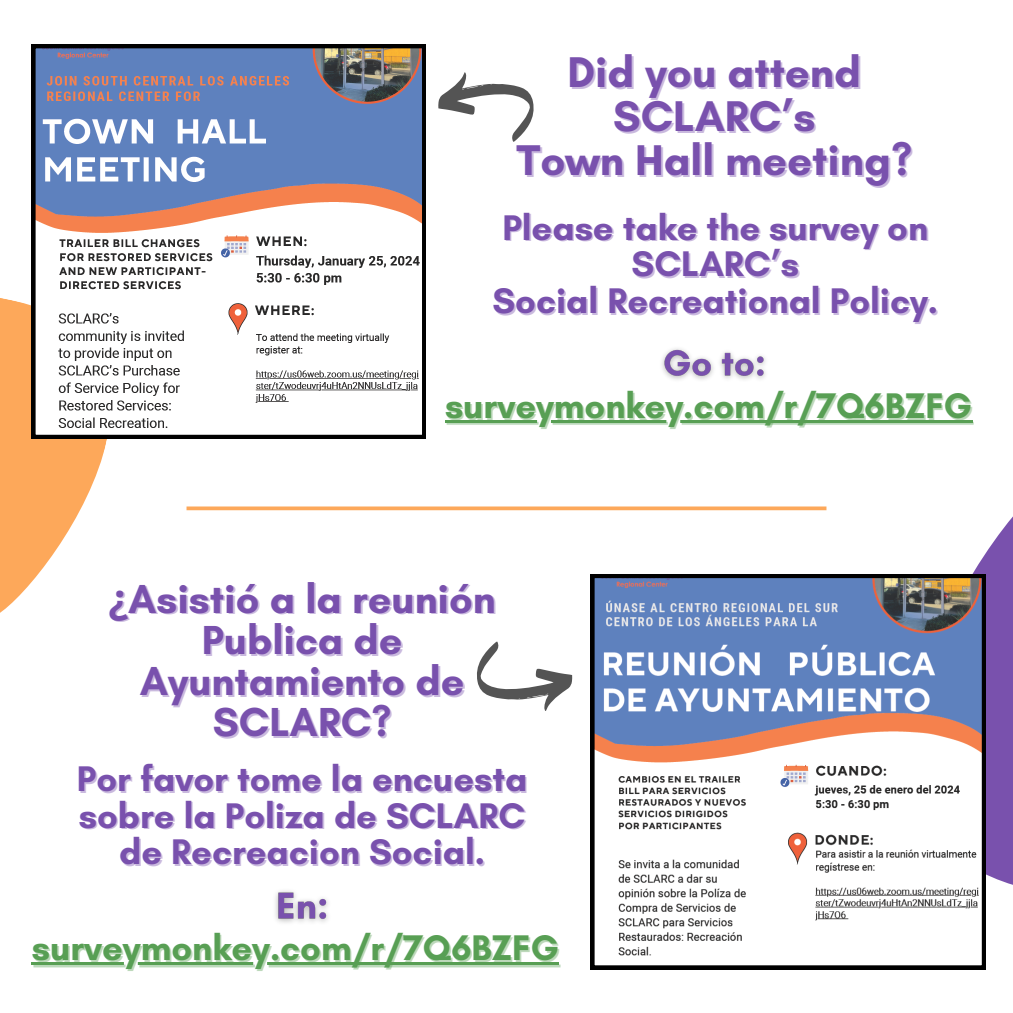
<style>
.page{position:relative;width:1013px;height:1013px;background:#fff}
.page>*{position:absolute;margin:0;border:0;box-sizing:border-box;transform-origin:0 0}
.t1{font:700 43.75px "Glacial Indifference";color:#7951ad}
.t2{font:700 41.25px/41.2px "Glacial Indifference";color:#7951ad;text-align:center}
.t3{font:700 36.25px/36.5px "Glacial Indifference";color:#7951ad;text-align:center}
.t4{font:700 36.25px "Glacial Indifference";color:#589f54}
.s1{font-family:"Noto Sans"}
</style>
<div class="page">
<img style="left:0;top:44px;width:1012px;height:926px">
<hr style="left:445px;top:420px;width:527px;height:3px;background:#589f54">
<img style="left:654px;top:340px;width:119px;height:47px">
<hr style="left:32px;top:962px;width:527px;height:2px;background:#589f54">
<img style="left:268px;top:882px;width:68px;height:48px">
<svg style="left:476px;top:641px;width:96px;height:70px"></svg>
<p class="t1" style="left:567px;top:45px;width:295px">Did you attend</p>
<p class="t1" style="left:613px;top:89px;width:204px">SCLARC’s</p>
<p class="t1" style="left:516px;top:134px;width:397px">Town Hall meeting?</p>
<p class="t3" style="left:502px;top:209px;width:427px">Please take the survey on</p>
<p class="t3" style="left:631px;top:245px;width:169px">SCLARC’s</p>
<p class="t3" style="left:492px;top:282px;width:447px">Social Recreational Policy.</p>
<p class="t4" style="left:445px;top:383px;width:528px">surveymonkey.com/r/7Q6BZFG</p>
<p class="t2" style="left:108px;top:577px;width:389px"><span class="s1">¿</span>Asistió a la reunión</p>
<p class="t2" style="left:140px;top:619px;width:326px">Publica de<br>Ayuntamiento de<br>SCLARC?</p>
<p class="t3" style="left:77px;top:760px;width:452px">Por favor tome la encuesta sobre la Poliza de SCLARC de Recreacion Social.</p>
<p class="t4" style="left:32px;top:925px;width:528px">surveymonkey.com/r/7Q6BZFG</p>
</div>
